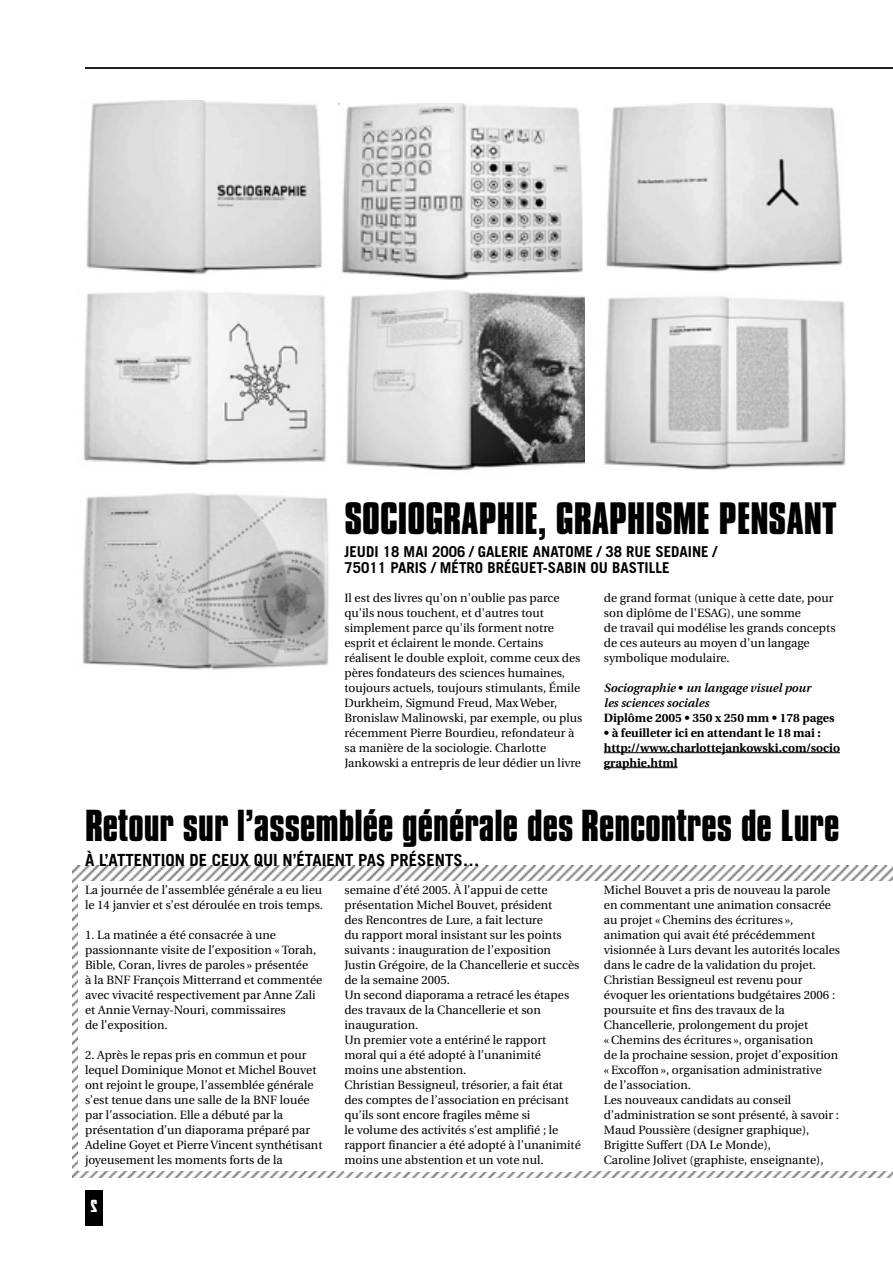
<style>
.page{position:relative;width:893px;height:1263px;background:#fff}
.page>*{position:absolute;margin:0;border:0;box-sizing:border-box;transform-origin:0 0}
.t1{font:700 39px "Compacta BT";color:#000}
.t2{font:700 38.55px "Compacta BT";color:#000}
.t3{font:700 16.8px "Trade Gothic";color:#000}
.t4{font:700 15px/16.5px "Trade Gothic";color:#000}
.t5{font:12px/15px "Utopia";color:#000}
.t6{font:700 12px/15px "Utopia";color:#000}
.t7{font:italic 600 12px/15px "Utopia";color:#000}
.s1{font-style:normal}
</style>
<div class="page">
<img style="left:72px;top:866px;width:821px;height:311px">
<div style="left:79px;top:882px;width:814px;height:289px;background:#fff"></div>
<div style="left:85px;top:1191px;width:17px;height:35px;background:#000"></div>
<img style="left:86px;top:100px;width:236px;height:175px">
<img style="left:339px;top:103px;width:244px;height:177px">
<img style="left:606px;top:104px;width:237px;height:168px">
<img style="left:83px;top:291px;width:243px;height:175px">
<img style="left:346px;top:290px;width:239px;height:181px">
<img style="left:82px;top:493px;width:247px;height:177px">
<img style="left:604px;top:296px;width:242px;height:174px">
<hr style="left:604px;top:752px;width:64px;height:1px;background:#000">
<svg style="left:667px;top:752px;width:29px;height:1px"></svg>
<hr style="left:696px;top:752px;width:58px;height:1px;background:#000">
<hr style="left:753px;top:752px;width:87px;height:1px;background:#000">
<hr style="left:604px;top:767px;width:73px;height:1px;background:#000">
<hr style="left:85px;top:67px;width:808px;height:2px;background:#000">
<h1 class="t1" style="left:344px;top:501px;width:494px">SOCIOGRAPHIE, GRAPHISME PENSANT</h1>
<p class="t4" style="left:344px;top:544px;width:374px">JEUDI 18 MAI 2006 / GALERIE ANATOME / 38 RUE SEDAINE /<br>75011 PARIS / MÉTRO BRÉGUET-SABIN OU BASTILLE</p>
<p class="t5" style="left:344px;top:591px;width:239px">Il est des livres qu'on n'oublie pas parce qu'ils nous touchent, et d'autres tout simplement parce qu'ils forment notre esprit et éclairent le monde. Certains réalisent le double exploit, comme ceux des pères fondateurs des sciences humaines, toujours actuels, toujours stimulants, Émile Durkheim, Sigmund Freud, Max Weber, Bronislaw Malinowski, par exemple, ou plus récemment Pierre Bourdieu, refondateur à sa manière de la sociologie. Charlotte Jankowski a entrepris de leur dédier un livre</p>
<p class="t5" style="left:604px;top:591px;width:233px">de grand format (unique à cette date, pour son diplôme de l'ESAG), une somme<br>de travail qui modélise les grands concepts de ces auteurs au moyen d'un langage symbolique modulaire.</p>
<p class="t7" style="left:604px;top:681px;width:208px">Sociographie <span class="s1">•</span> un langage visuel pour les sciences sociales</p>
<p class="t6" style="left:604px;top:711px;width:232px">Diplôme 2005 • 350 x 250 mm • 178 pages</p>
<p class="t6" style="left:604px;top:726px;width:238px">• à feuilleter ici en attendant le 18 mai : http://www.charlottejankowski.com/socio graphie.html</p>
<h2 class="t2" style="left:85px;top:808px;width:756px">Retour sur l’assemblée générale des Rencontres de Lure</h2>
<h3 class="t3" style="left:85px;top:853px;width:396px">À L’ATTENTION DE CEUX QUI N’ÉTAIENT PAS PRÉSENTS…</h3>
<p class="t5" style="left:85px;top:884px;width:239px">La journée de l’assemblée générale a eu lieu le 14 janvier et s’est déroulée en trois temps.</p>
<p class="t5" style="left:85px;top:929px;width:239px">1. La matinée a été consacrée à une passionnante visite de l’exposition « Torah, Bible, Coran, livres de paroles » présentée<br>à la BNF François Mitterrand et commentée avec vivacité respectivement par Anne Zali et Annie Vernay-Nouri, commissaires<br>de l’exposition.</p>
<p class="t5" style="left:85px;top:1049px;width:239px">2. Après le repas pris en commun et pour lequel Dominique Monot et Michel Bouvet ont rejoint le groupe, l’assemblée générale s’est tenue dans une salle de la BNF louée par l’association. Elle a débuté par la présentation d’un diaporama préparé par Adeline Goyet et Pierre Vincent synthétisant joyeusement les moments forts de la</p>
<p class="t5" style="left:344px;top:884px;width:238px">semaine d’été 2005. À l’appui de cette présentation Michel Bouvet, président<br>des Rencontres de Lure, a fait lecture<br>du rapport moral insistant sur les points suivants : inauguration de l’exposition Justin Grégoire, de la Chancellerie et succès de la semaine 2005.<br>Un second diaporama a retracé les étapes des travaux de la Chancellerie et son inauguration.<br>Un premier vote a entériné le rapport moral qui a été adopté à l’unanimité<br>moins une abstention.<br>Christian Bessigneul, trésorier, a fait état des comptes de l’association en précisant qu’ils sont encore fragiles même si<br>le volume des activités s’est amplifié ; le rapport financier a été adopté à l’unanimité moins une abstention et un vote nul.</p>
<p class="t5" style="left:604px;top:884px;width:238px">Michel Bouvet a pris de nouveau la parole en commentant une animation consacrée au projet « Chemins des écritures », animation qui avait été précédemment visionnée à Lurs devant les autorités locales dans le cadre de la validation du projet.<br>Christian Bessigneul est revenu pour évoquer les orientations budgétaires 2006 : poursuite et fins des travaux de la Chancellerie, prolongement du projet<br>« Chemins des écritures », organisation<br>de la prochaine session, projet d’exposition « Excoffon », organisation administrative<br>de l’association.<br>Les nouveaux candidats au conseil d’administration se sont présenté, à savoir :<br>Maud Poussière (designer graphique), Brigitte Suffert (DA Le Monde),<br>Caroline Jolivet (graphiste, enseignante),</p>
</div>
